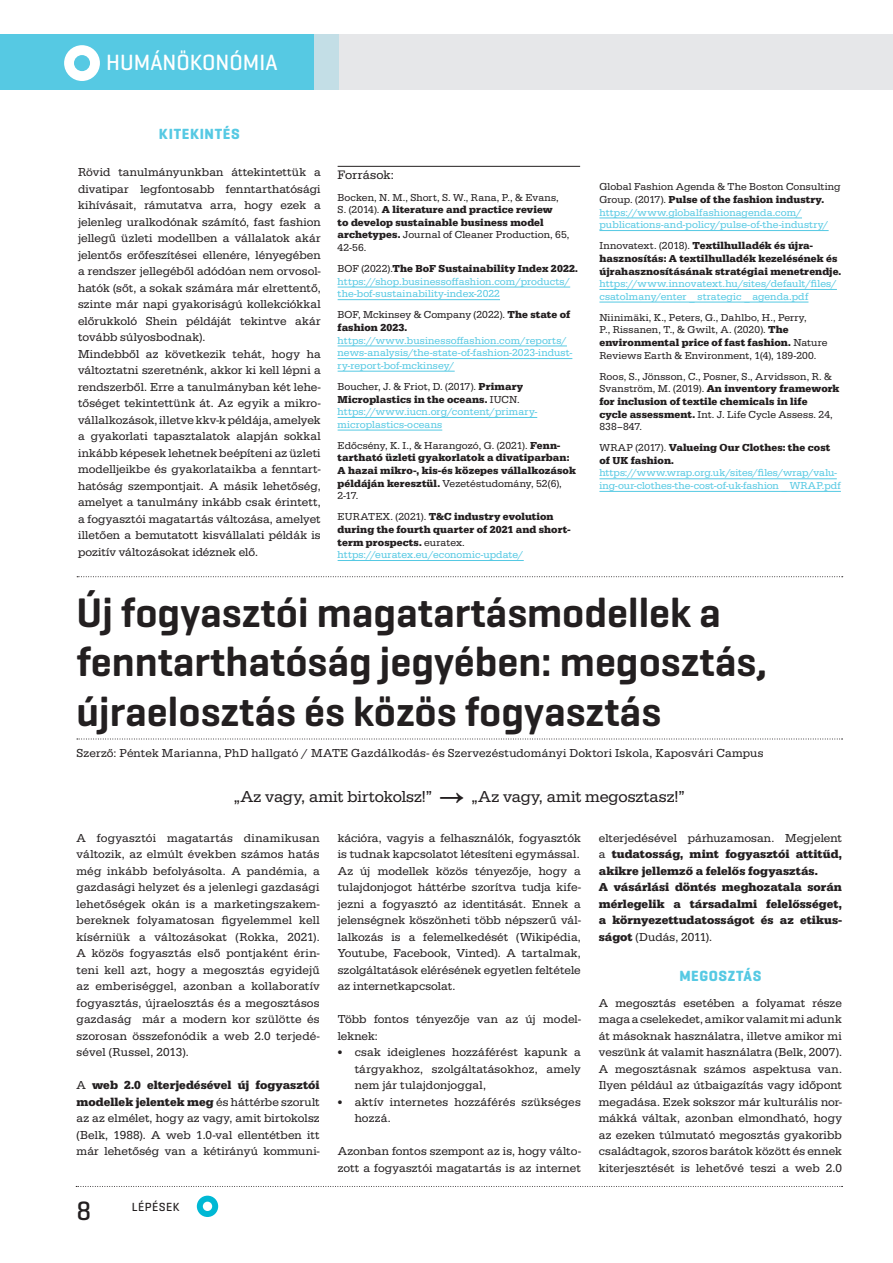
<style>
.page{position:relative;width:893px;height:1263px;background:#fff}
.page>*{position:absolute;margin:0;border:0;box-sizing:border-box;transform-origin:0 0}
.cikk_főcím{font:600 42px/49.5px "Geogrotesque";color:#231f20}
.t1{font:500 27px "Geogrotesque";color:#231f20}
.t2{font:500 22.5px "Geogrotesque";color:#fff}
.lead{font:16.5px "Serifa";color:#231f20}
.szines_belso_cim_OK{font:700 15px "Geogrotesque";letter-spacing:.045em;color:#56c9e3}
.labjegyzet_elso{font:12.75px "Serifa";letter-spacing:.005em;color:#231f20}
.kenyer{font:12px/16.5px "Serifa";letter-spacing:.01em;color:#231f20;text-align:justify}
.kenyer-2{font:700 12px/16.5px "Serifa";letter-spacing:.005em;color:#231f20;text-align:justify}
.szerzo{font:12px "Serifa";letter-spacing:.02em;color:#231f20}
.t3{font:500 12px "Geogrotesque";letter-spacing:.04em;color:#231f20}
.labjegyzet{font:10.5px/12.6px "Serifa";letter-spacing:.01em;color:#56c9e3}
.labjegyzet-2{font:700 10.5px/12.6px "Serifa";letter-spacing:.01em;color:#231f20}
.labjegyzet-3{font:10.5px/12.6px "Serifa";letter-spacing:.01em;color:#231f20}
.s1{font-weight:700;font-size:36px}
.s2{font-weight:700}
.s3{color:#231f20}
.s4{font-weight:700;color:#231f20}
.s5{font-weight:400}
.s6{font-weight:400;color:#56c9e3}
.s7{font-family:"Geogrotesque";font-weight:300}
</style>
<div class="page">
<div style="left:0;top:34px;width:893px;height:55px;background:#e6e7e9"></div>
<svg style="left:76px;top:1186px;width:767px;height:1px"></svg>
<div style="left:60px;top:34px;width:279px;height:55px;background:#c3dee6"></div>
<div style="left:0;top:34px;width:313px;height:55px;background:#56c9e3"></div>
<svg style="left:64px;top:45px;width:36px;height:36px"></svg>
<svg style="left:197px;top:1196px;width:21px;height:21px"></svg>
<svg style="left:77px;top:739px;width:766px;height:1px"></svg>
<hr style="left:599px;top:218px;width:203px;height:1px;background:#56c9e3">
<hr style="left:599px;top:230px;width:230px;height:1px;background:#56c9e3">
<hr style="left:599px;top:289px;width:238px;height:1px;background:#56c9e3">
<hr style="left:599px;top:302px;width:209px;height:1px;background:#56c9e3">
<hr style="left:599px;top:478px;width:238px;height:1px;background:#56c9e3">
<hr style="left:599px;top:491px;width:242px;height:1px;background:#56c9e3">
<hr style="left:338px;top:166px;width:242px;height:1px;background:#231f20">
<hr style="left:338px;top:287px;width:232px;height:1px;background:#56c9e3">
<hr style="left:338px;top:299px;width:162px;height:1px;background:#56c9e3">
<hr style="left:338px;top:346px;width:229px;height:1px;background:#56c9e3">
<hr style="left:338px;top:358px;width:234px;height:1px;background:#56c9e3">
<hr style="left:338px;top:371px;width:117px;height:1px;background:#56c9e3">
<hr style="left:338px;top:417px;width:199px;height:1px;background:#56c9e3">
<hr style="left:338px;top:430px;width:104px;height:1px;background:#56c9e3">
<hr style="left:338px;top:560px;width:186px;height:1px;background:#56c9e3">
<svg style="left:77px;top:576px;width:766px;height:1px"></svg>
<h3 class="t2" style="left:106px;top:48px;width:173px">HUMÁNÖKONÓMIA</h3>
<p class="szines_belso_cim_OK" style="left:159px;top:124px;width:82px">KITEKINTÉS</p>
<p class="kenyer" style="left:78px;top:164px;width:244px">Rövid tanulmányunkban áttekintettük a divatipar legfontosabb fenntarthatósági kihívásait, rámutatva arra, hogy ezek a jelenleg uralkodónak számító, fast fashion jellegű üzleti modellben a vállalatok akár jelentős erőfeszítései ellenére, lényegében a rendszer jellegéből adódóan nem orvosol&shy;hatók (sőt, a sokak számára már elrettentő, szinte már napi gyakoriságú kollekciókkal előrukkoló Shein példáját tekintve akár tovább súlyosbodnak).</p>
<p class="kenyer" style="left:78px;top:345px;width:244px">Mindebből az következik tehát, hogy ha változtatni szeretnénk, akkor ki kell lépni a rendszerből. Erre a tanulmányban két lehe&shy;tőséget tekintettünk át. Az egyik a mikro&shy;vállalkozások, illetve kkv-k példája, amelyek a gyakorlati tapasztalatok alapján sokkal inkább képesek lehetnek beépíteni az üzleti modelljeikbe és gyakorlataikba a fenntart&shy;hatóság szempontjait. A másik lehetőség, amelyet a tanulmány inkább csak érintett, a fogyasztói magatartás változása, amelyet illetően a bemutatott kisvállalati példák is pozitív változásokat idéznek elő.</p>
<p class="cikk_főcím" style="left:77px;top:587px;width:692px">Új fogyasztói magatartásmodellek a fenntarthatóság jegyében: megosztás, újraelosztás és közös fogyasztás</p>
<p class="szerzo" style="left:77px;top:746px;width:688px">Szerző: Péntek Marianna, PhD hallgató / MATE Gazdálkodás- és Szervezéstudományi Doktori Iskola, Kaposvári Campus</p>
<p class="lead" style="left:234px;top:787px;width:453px">„Az vagy, amit birtokolsz!” <span class="s1">→</span> „Az vagy, amit megosztasz!”</p>
<p class="kenyer" style="left:77px;top:829px;width:245px">A fogyasztói magatartás dinamikusan változik, az elmúlt években számos hatás még inkább befolyásolta. A pandémia, a gazdasági helyzet és a jelenlegi gazdasági lehetőségek okán is a marketingszakem&shy;bereknek folyamatosan figyelemmel kell kísérniük a változásokat (Rokka, 2021).<br>A közös fogyasztás első pontjaként érin&shy;teni kell azt, hogy a megosztás egyidejű az emberiséggel, azonban a kollaboratív fogyasztás, újraelosztás és a megosztásos gazdaság már a modern kor szülötte és szorosan összefonódik a web 2.0 terjedé&shy;sével (Russel, 2013).</p>
<p class="kenyer" style="left:77px;top:1077px;width:245px">A <span class="s2">web 2.0 elterjedésével új fogyasztói modellek jelentek meg</span> és háttérbe szorult az az elmélet, hogy az vagy, amit birtokolsz (Belk, 1988). A web 1.0-val ellentétben itt már lehetőség van a kétirányú kommuni-</p>
<p class="labjegyzet_elso" style="left:338px;top:168px;width:58px">Források:</p>
<p class="labjegyzet-3" style="left:338px;top:191px;width:233px">Bocken, N. M., Short, S. W., Rana, P., &amp; Evans, S. (2014). <span class="s2">A literature and practice review<br>to develop sustainable business model archetypes.</span> Journal of Cleaner Production, 65, 42-56.</p>
<p class="labjegyzet" style="left:338px;top:262px;width:242px"><span class="s3">BOF (2022).</span><span class="s4">The BoF Sustainability Index 2022. </span>https://shop.businessoffashion.com/products/ the-bof-sustainability-index-2022</p>
<p class="labjegyzet" style="left:338px;top:309px;width:236px"><span class="s3">BOF, Mckinsey &amp; Company (2022).</span> <span class="s4">The state of fashion 2023. </span>https://www.businessoffashion.com/reports/ news-analysis/the-state-of-fashion-2023-indust&shy;ry-report-bof-mckinsey/</p>
<p class="labjegyzet" style="left:338px;top:380px;width:201px"><span class="s3">Boucher, J. &amp; Friot, D. (2017).</span> <span class="s4">Primary Microplastics in the oceans.</span> <span class="s3">IUCN. </span>https://www.iucn.org/content/primary&shy;microplastics-oceans</p>
<p class="labjegyzet-2" style="left:338px;top:439px;width:240px"><span class="s5">Edőcsény, K. I., &amp; Harangozó, G. (2021).</span> Fenn&shy;tartható üzleti gyakorlatok a divatiparban:<br>A hazai mikro-, kis-és közepes vállalkozások példáján keresztül. <span class="s5">Vezetéstudomány, 52(6), 2-17.</span></p>
<p class="labjegyzet-2" style="left:338px;top:510px;width:234px"><span class="s5">EURATEX. (2021).</span> T&amp;C industry evolution during the fourth quarter of 2021 and short&shy;term prospects. <span class="s5">euratex. </span><span class="s6">https://euratex.eu/economic-update/</span></p>
<p class="labjegyzet" style="left:599px;top:181px;width:243px"><span class="s3">Global Fashion Agenda &amp; The Boston Consulting Group. (2017).</span> <span class="s4">Pulse of the fashion industry. </span>https://www.globalfashionagenda.com/ publications-and-policy/pulse-of-the-industry/</p>
<p class="labjegyzet-2" style="left:599px;top:239px;width:243px"><span class="s5">Innovatext. (2018).</span> Textilhulladék és újra&shy;hasznosítás: A textilhulladék kezelésének és újrahasznosításának stratégiai menetrendje. <span class="s6">https://www.innovatext.hu/sites/default/files/ csatolmany/enter _ strategic _ agenda.pdf</span></p>
<p class="labjegyzet-3" style="left:599px;top:311px;width:230px">Niinimäki, K., Peters, G., Dahlbo, H., Perry,<br>P., Rissanen, T., &amp; Gwilt, A. (2020). <span class="s2">The environmental price of fast fashion.</span> Nature Reviews Earth &amp; Environment, 1(4), 189-200.</p>
<p class="labjegyzet-3" style="left:599px;top:370px;width:242px">Roos, S., Jönsson, C., Posner, S., Arvidsson, R. &amp; Svanström, M. (2019). <span class="s2">An inventory framework for inclusion of textile chemicals in life<br>cycle assessment.</span> Int. J. Life Cycle Assess. 24, 838–847.</p>
<p class="labjegyzet" style="left:599px;top:442px;width:243px"><span class="s3">WRAP (2017).</span> <span class="s4">Valueing Our Clothes: the cost of UK fashion. </span>https://www.wrap.org.uk/sites/files/wrap/valu&shy;ing-our-clothes-the-cost-of-uk-fashion _ WRAP.pdf</p>
<p class="kenyer" style="left:338px;top:829px;width:245px">kációra, vagyis a felhasználók, fogyasztók is tudnak kapcsolatot létesíteni egymással.</p>
<p class="kenyer" style="left:338px;top:862px;width:245px">Az új modellek közös tényezője, hogy a tulajdonjogot háttérbe szorítva tudja kife&shy;jezni a fogyasztó az identitását. Ennek a jelenségnek köszönheti több népszerű vál&shy;lalkozás is a felemelkedését (Wikipédia, Youtube, Facebook, Vinted). A tartalmak, szolgáltatások elérésének egyetlen feltétele az internetkapcsolat.</p>
<p class="kenyer" style="left:338px;top:1011px;width:245px">Több fontos tényezője van az új model&shy;leknek:</p>
<p class="kenyer" style="left:355px;top:1044px;width:228px;text-indent:-17px"><span class="s7">∫</span> csak ideiglenes hozzáférést kapunk a tárgyakhoz, szolgáltatásokhoz, amely nem jár tulajdonjoggal,</p>
<p class="kenyer" style="left:355px;top:1093px;width:228px;text-indent:-17px"><span class="s7">∫</span> aktív internetes hozzáférés szükséges hozzá.</p>
<p class="kenyer" style="left:338px;top:1143px;width:245px">Azonban fontos szempont az is, hogy válto&shy;zott a fogyasztói magatartás is az internet</p>
<p class="kenyer-2" style="left:599px;top:829px;width:245px"><span class="s5">elterjedésével párhuzamosan. Megjelent a</span> tudatosság, mint fogyasztói attitűd, akikre jellemző a felelős fogyasztás.</p>
<p class="kenyer-2" style="left:599px;top:879px;width:245px">A vásárlási döntés meghozatala során mérlegelik a társadalmi felelősséget, a környezettudatosságot és az etikus&shy;ságot <span class="s5">(Dudás, 2011).</span></p>
<p class="szines_belso_cim_OK" style="left:679px;top:966px;width:84px">MEGOSZTÁS</p>
<p class="kenyer" style="left:599px;top:994px;width:245px">A megosztás esetében a folyamat része maga a cselekedet, amikor valamit mi adunk át másoknak használatra, illetve amikor mi veszünk át valamit használatra (Belk, 2007).<br>A megosztásnak számos aspektusa van.<br>Ilyen például az útbaigazítás vagy időpont megadása. Ezek sokszor már kulturális nor&shy;mákká váltak, azonban elmondható, hogy az ezeken túlmutató megosztás gyakoribb családtagok, szoros barátok között és ennek kiterjesztését is lehetővé teszi a web 2.0</p>
<h2 class="t1" style="left:77px;top:1193px;width:16px">8</h2>
<p class="t3" style="left:132px;top:1199px;width:49px">LÉPÉSEK</p>
</div>
